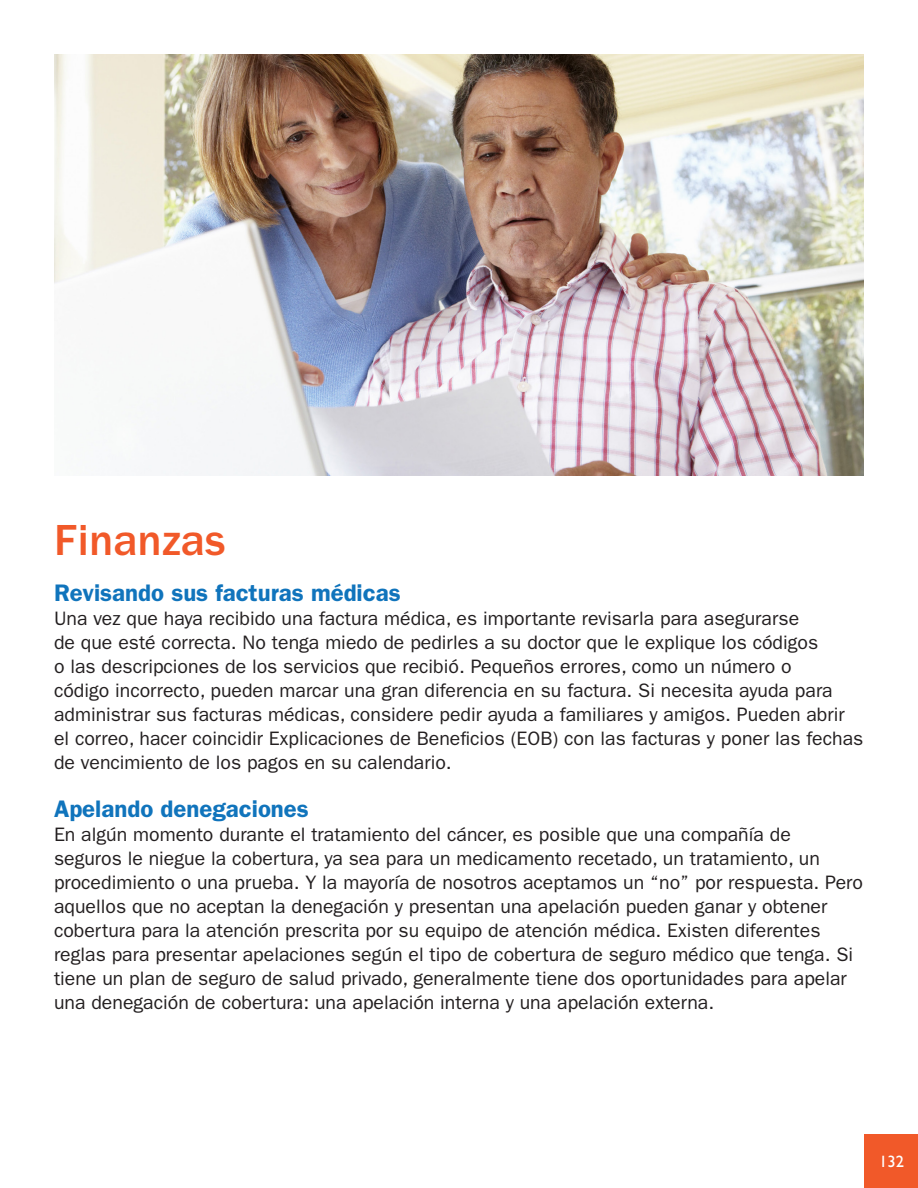
<style>
.page{position:relative;width:918px;height:1188px;background:#fff}
.page>*{position:absolute;margin:0;border:0;box-sizing:border-box;transform-origin:0 0}
.t1{font:500 45px "ITC Franklin Gothic Std";color:#f15929}
.t2{font:600 24px "ITC Franklin Gothic Std";color:#1074bc}
.t3{font:19.5px/24px "ITC Franklin Gothic Std";color:#231f20}
.t4{font:16.5px "Humanist 521 BT";color:#fff}
</style>
<div class="page">
<div style="left:864px;top:1134px;width:54px;height:54px;background:#f15929"></div>
<img style="left:54px;top:54px;width:810px;height:421px">
<p class="t1" style="left:54px;top:515px;width:173px">Finanzas</p>
<p class="t2" style="left:54px;top:579px;width:348px">Revisando sus facturas médicas</p>
<p class="t3" style="left:54px;top:607px;width:811px">Una vez que haya recibido una factura médica, es importante revisarla para asegurarse<br>de que esté correcta. No tenga miedo de pedirles a su doctor que le explique los códigos<br>o las descripciones de los servicios que recibió. Pequeños errores, como un número o<br>código incorrecto, pueden marcar una gran diferencia en su factura. Si necesita ayuda para administrar sus facturas médicas, considere pedir ayuda a familiares y amigos. Pueden abrir el correo, hacer coincidir Explicaciones de Beneficios (EOB) con las facturas y poner las fechas de vencimiento de los pagos en su calendario.</p>
<p class="t2" style="left:54px;top:795px;width:256px">Apelando denegaciones</p>
<p class="t3" style="left:54px;top:823px;width:811px">En algún momento durante el tratamiento del cáncer, es posible que una compañía de seguros le niegue la cobertura, ya sea para un medicamento recetado, un tratamiento, un procedimiento o una prueba. Y la mayoría de nosotros aceptamos un “no” por respuesta. Pero aquellos que no aceptan la denegación y presentan una apelación pueden ganar y obtener cobertura para la atención prescrita por su equipo de atención médica. Existen diferentes reglas para presentar apelaciones según el tipo de cobertura de seguro médico que tenga. Si tiene un plan de seguro de salud privado, generalmente tiene dos oportunidades para apelar una denegación de cobertura: una apelación interna y una apelación externa.</p>
<p class="t4" style="left:879px;top:1151px;width:26px">132</p>
</div>
